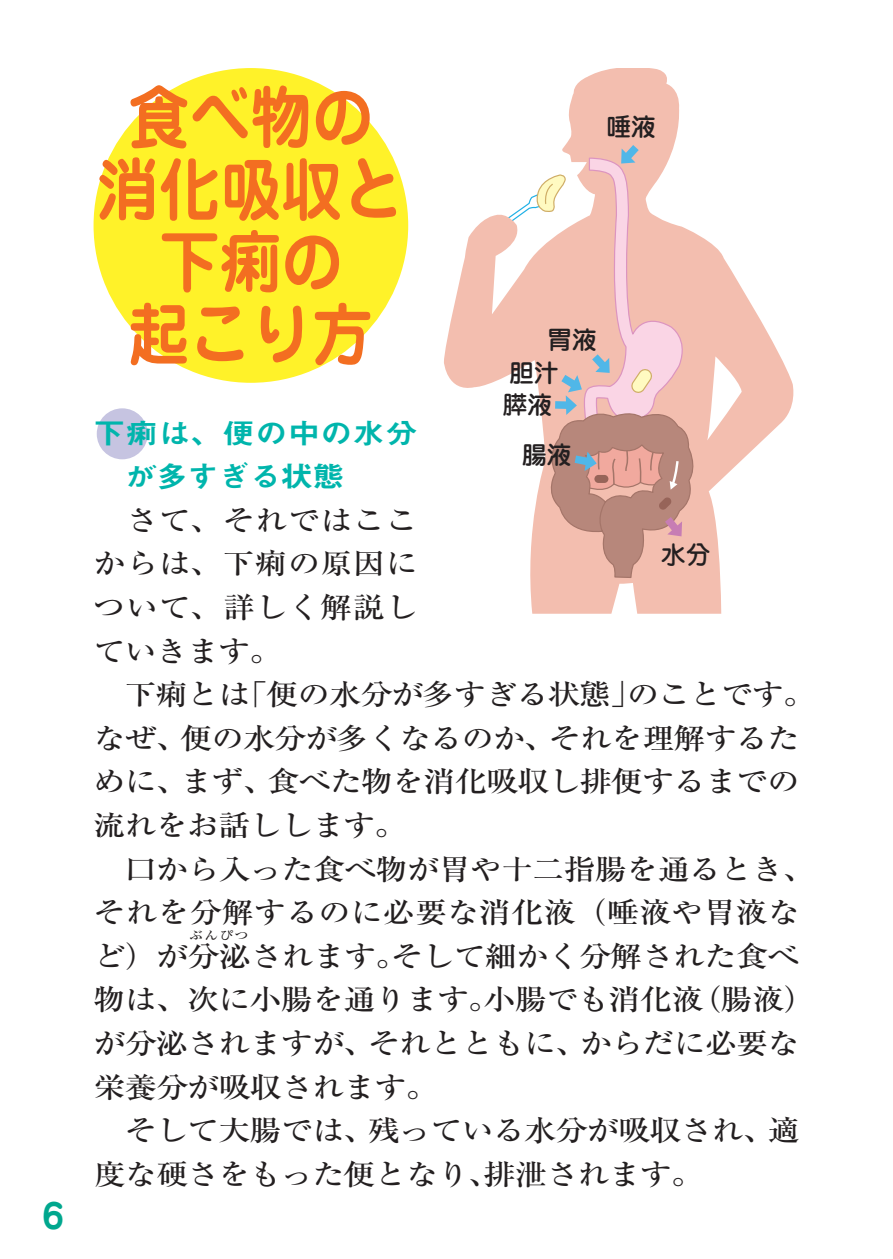
<style>
.page{position:relative;width:893px;height:1259px;background:#fff}
.page>*{position:absolute;margin:0;border:0;box-sizing:border-box;transform-origin:0 0}
.t1{font:700 68.1px "Jun 501 Pro";color:#f36e21;scale:.9 1}
.t2{font:500 57.3px "Ryumin Pro";color:#c6c4e1}
.t3{font:500 28.8px/43.5px "Ryumin Pro";letter-spacing:-.02em;color:#231f20;scale:1.11 1}
.t4{font:28.8px/43.5px "Midashi Go Pro MB31";letter-spacing:.025em;color:#00b5ac;scale:1.11 1}
.t5{font:24.6px/31.5px "Jun 34 Pro Medium 90 pv RKSJ H";color:#231f20}
.t6{font:500 12.3px "Ryumin Pro";color:#231f20;scale:1.11 1}
</style>
<div class="page">
<div style="left:94px;top:68px;width:314px;height:315px;background:#fff229;border-radius:50%"></div>
<svg style="left:444px;top:68px;width:349px;height:546px"></svg>
<svg style="left:504px;top:145px;width:194px;height:434px"></svg>
<p class="t1" style="left:128px;top:63px;width:274px">食べ物の</p>
<p class="t1" style="left:98px;top:135px;width:342px">消化吸収と</p>
<p class="t1" style="left:159px;top:208px;width:206px">下痢の</p>
<p class="t1" style="left:128px;top:280px;width:274px">起こり方</p>
<p class="t5" style="left:606px;top:109px;width:51px">唾液</p>
<p class="t5" style="left:547px;top:322px;width:51px">胃液</p>
<p class="t5" style="left:503px;top:355px;width:58px">胆汁膵液</p>
<p class="t2" style="left:94px;top:389px;width:59px">●</p>
<p class="t4" style="left:94px;top:407px;width:294px">下痢は、便の中の水分　が多すぎる状態</p>
<p class="t3" style="left:94px;top:496px;width:294px;text-align:justify">　さて、それではここからは、下痢の原因について、詳しく解説していきます。</p>
<p class="t3" style="left:94px;top:670px;width:652px">　下痢とは「便の水分が多すぎる状態」のことです。なぜ、便の水分が多くなるのか、それを理解するために、まず、食べた物を消化吸収し排便するまでの流れをお話しします。</p>
<p class="t3" style="left:94px;top:845px;width:651px">　口から入った食べ物が胃や十二指腸を通るとき、それを分解するのに必要な消化液（唾液や胃液など）が分泌されます。そして細かく分解された食べ</p>
<p class="t5" style="left:522px;top:436px;width:51px">腸液</p>
<p class="t5" style="left:661px;top:536px;width:51px">水分</p>
<p class="t6" style="left:189px;top:925px;width:55px">ぶんぴつ</p>
<p class="t3" style="left:94px;top:976px;width:652px">物は、次に小腸を通ります。小腸でも消化液（腸液）が分泌されますが、それとともに、からだに必要な栄養分が吸収されます。</p>
<p class="t3" style="left:94px;top:1106px;width:637px">　そして大腸では、残っている水分が吸収され、適度な硬さをもった便となり、排泄されます。</p>
</div>
